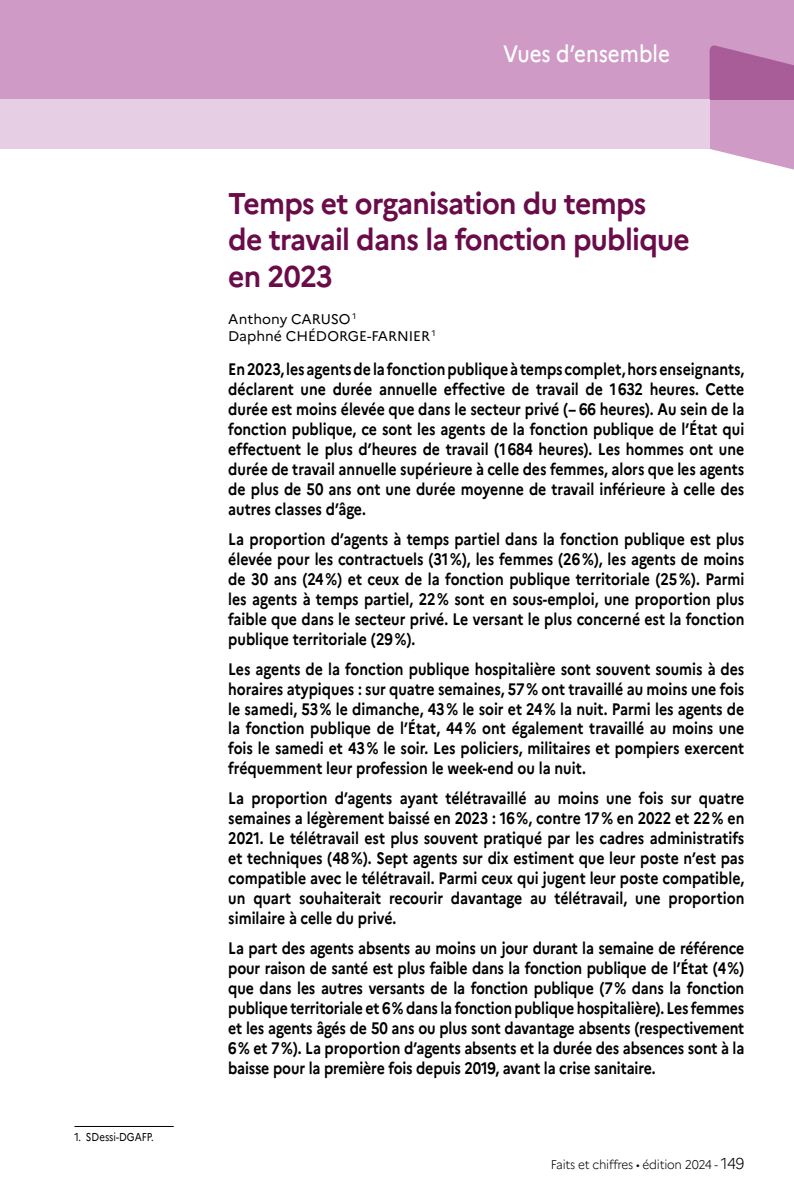
<style>
.page{position:relative;width:794px;height:1191px;background:#fff}
.page>*{position:absolute;margin:0;border:0;box-sizing:border-box;transform-origin:0 0}
.t1{font:700 29.93px/36.8px "Marianne";letter-spacing:-.025em;color:#690c49;scale:.94 1}
.t2{font:500 23.62px "Marianne";color:#fff;scale:.87 1}
.t3{font:700 16.62px/19.9px "Marianne";color:#000;text-align:justify;scale:.85 1}
.t4{font:14px/16.8px "Marianne";color:#000}
.t5{font:300 12.6px "Marianne";letter-spacing:-.02em;color:#000;scale:.94 1}
.t6{font:11.38px "Marianne";color:#000;scale:.85 1}
.s1{font-size:15.75px}
</style>
<div class="page">
<div style="left:0;top:0;width:794px;height:99px;background:#cf9ac5"></div>
<svg style="left:709px;top:45px;width:85px;height:125px"></svg>
<div style="left:0;top:99px;width:709px;height:50px;background:#e6cee5"></div>
<hr style="left:74px;top:1126px;width:100px;height:1px;background:#000">
<p class="t6" style="left:74px;top:1130px;width:95px">1. SDessi-DGAFP.</p>
<h2 class="t2" style="left:503px;top:39px;width:193px">Vues d’ensemble</h2>
<h1 class="t1" style="left:228px;top:184px;width:492px">Temps et organisation du temps<br>de travail dans la fonction publique en 2023</h1>
<p class="t4" style="left:228px;top:310px;width:209px">Anthony CARUSO <sup>1<br></sup>Daphné CHÉDORGE-FARNIER <sup>1</sup></p>
<p class="t3" style="left:228px;top:359px;width:608px">En 2023, les agents de la fonction publique à temps complet, hors enseignants, déclarent une durée annuelle effective de travail de 1632 heures. Cette durée est moins élevée que dans le secteur privé (– 66 heures). Au sein de la fonction publique, ce sont les agents de la fonction publique de l’État qui effectuent le plus d’heures de travail (1684 heures). Les hommes ont une durée de travail annuelle supérieure à celle des femmes, alors que les agents de plus de 50 ans ont une durée moyenne de travail inférieure à celle des autres classes d’âge.</p>
<p class="t3" style="left:228px;top:529px;width:608px">La proportion d’agents à temps partiel dans la fonction publique est plus élevée pour les contractuels (31%), les femmes (26%), les agents de moins de 30 ans (24%) et ceux de la fonction publique territoriale (25%). Parmi les agents à temps partiel, 22% sont en sous-emploi, une proportion plus faible que dans le secteur privé. Le versant le plus concerné est la fonction publique territoriale (29%).</p>
<p class="t3" style="left:228px;top:658px;width:608px">Les agents de la fonction publique hospitalière sont souvent soumis à des horaires atypiques : sur quatre semaines, 57% ont travaillé au moins une fois le samedi, 53% le dimanche, 43% le soir et 24% la nuit. Parmi les agents de la fonction publique de l’État, 44% ont également travaillé au moins une fois le samedi et 43% le soir. Les policiers, militaires et pompiers exercent fréquemment leur profession le week-end ou la nuit.</p>
<p class="t3" style="left:228px;top:788px;width:609px">La proportion d’agents ayant télétravaillé au moins une fois sur quatre semaines a légèrement baissé en 2023 : 16%, contre 17% en 2022 et 22% en 2021. Le télétravail est plus souvent pratiqué par les cadres administratifs et techniques (48%). Sept agents sur dix estiment que leur poste n’est pas compatible avec le télétravail. Parmi ceux qui jugent leur poste compatible, un quart souhaiterait recourir davantage au télétravail, une proportion similaire à celle du privé.</p>
<p class="t3" style="left:228px;top:938px;width:608px">La part des agents absents au moins un jour durant la semaine de référence pour raison de santé est plus faible dans la fonction publique de l’État (4%) que dans les autres versants de la fonction publique (7% dans la fonction publique territoriale et 6% dans la fonction publique hospitalière). Les femmes et les agents âgés de 50 ans ou plus sont davantage absents (respectivement 6% et 7%). La proportion d’agents absents et la durée des absences sont à la baisse pour la première fois depuis 2019, avant la crise sanitaire.</p>
<p class="t5" style="left:551px;top:1157px;width:207px">Faits et chiffres • édition 2024 - <span class="s1">149</span></p>
</div>
